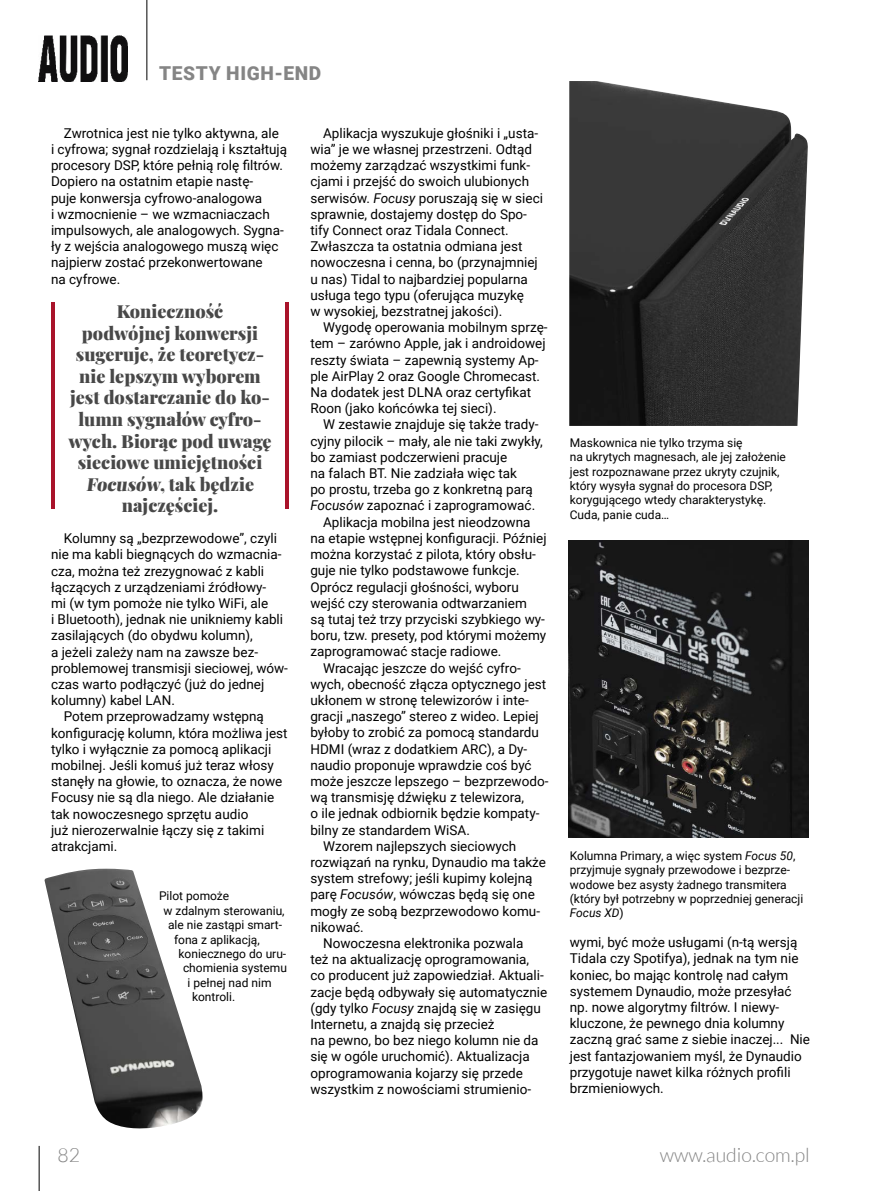
<style>
.page{position:relative;width:893px;height:1191px;background:#fff}
.page>*{position:absolute;margin:0;border:0;box-sizing:border-box;transform-origin:0 0}
.t1{font:300 19.5px "Lato";color:#858585}
.t2{font:900 19.2px "Roboto";letter-spacing:.035em;color:#858585}
.t3{font:900 18px/21.6px "Playfair Display";color:#484848;text-align:center}
.t4{font:13.5px/16.2px "Roboto";color:#000}
.t5{font:12px/14.4px "Roboto";color:#000}
.s1{font-style:italic}
</style>
<div class="page">
<hr style="left:39px;top:1145px;width:1px;height:46px;background:#000">
<hr style="left:147px;top:0;width:1px;height:80px;background:#000">
<img style="left:39px;top:35px;width:89px;height:46px">
<hr style="left:51px;top:302px;width:4px;height:206px;background:#a9132a">
<hr style="left:285px;top:302px;width:4px;height:206px;background:#a9132a">
<img style="left:569px;top:540px;width:239px;height:297px">
<img style="left:569px;top:81px;width:239px;height:345px">
<img style="left:44px;top:868px;width:158px;height:261px">
<h2 class="t2" style="left:159px;top:60px;width:164px">TESTY HIGH-END</h2>
<p class="t4" style="left:51px;top:124px;width:238px;text-indent:13px">Zwrotnica jest nie tylko aktywna, ale<br>i cyfrowa; sygnał rozdzielają i kształtują procesory DSP, które pełnią rolę filtrów.<br>Dopiero na ostatnim etapie nastę-<br>puje konwersja cyfrowo-analogowa<br>i wzmocnienie – we wzmacniaczach impulsowych, ale analogowych. Sygna&shy;ły z wejścia analogowego muszą więc najpierw zostać przekonwertowane<br>na cyfrowe.</p>
<h3 class="t3" style="left:68px;top:299px;width:205px">Konieczność<br>podwójnej konwersji sugeruje, że teoretycz&shy;nie lepszym wyborem jest dostarczanie do ko&shy;lumn sygnałów cyfro&shy;wych. Biorąc pod uwagę sieciowe umiejętności<br>Focusów, tak będzie najczęściej.</h3>
<p class="t4" style="left:64px;top:529px;width:215px">Kolumny są „bezprzewodowe”, czyli</p>
<p class="t4" style="left:51px;top:546px;width:232px">nie ma kabli biegnących do wzmacnia-</p>
<p class="t4" style="left:51px;top:562px;width:215px">cza, można też zrezygnować z kabli</p>
<p class="t4" style="left:51px;top:578px;width:217px">łączących z urządzeniami źródłowy-</p>
<p class="t4" style="left:51px;top:594px;width:219px">mi (w tym pomoże nie tylko WiFi, ale</p>
<p class="t4" style="left:51px;top:610px;width:234px">i Bluetooth), jednak nie unikniemy kabli</p>
<p class="t4" style="left:51px;top:627px;width:203px">zasilających (do obydwu kolumn),</p>
<p class="t4" style="left:51px;top:643px;width:209px">a jeżeli zależy nam na zawsze bez-</p>
<p class="t4" style="left:51px;top:659px;width:239px">problemowej transmisji sieciowej, wów-</p>
<p class="t4" style="left:51px;top:675px;width:215px">czas warto podłączyć (już do jednej</p>
<p class="t4" style="left:51px;top:691px;width:125px">kolumny) kabel LAN.</p>
<p class="t4" style="left:64px;top:708px;width:202px">Potem przeprowadzamy wstępną</p>
<p class="t4" style="left:51px;top:724px;width:238px">konfigurację kolumn, która możliwa jest</p>
<p class="t4" style="left:51px;top:740px;width:222px">tylko i wyłącznie za pomocą aplikacji</p>
<p class="t4" style="left:51px;top:756px;width:224px">mobilnej. Jeśli komuś już teraz włosy</p>
<p class="t4" style="left:51px;top:772px;width:233px">stanęły na głowie, to oznacza, że nowe</p>
<p class="t4" style="left:51px;top:789px;width:225px">Focusy nie są dla niego. Ale działanie</p>
<p class="t4" style="left:51px;top:805px;width:199px">tak nowoczesnego sprzętu audio</p>
<p class="t4" style="left:51px;top:821px;width:215px">już nierozerwalnie łączy się z takimi</p>
<p class="t4" style="left:51px;top:837px;width:68px">atrakcjami.</p>
<p class="t5" style="left:159px;top:888px;width:72px">Pilot pomoże</p>
<p class="t5" style="left:164px;top:902px;width:123px">w zdalnym sterowaniu,</p>
<p class="t5" style="left:168px;top:917px;width:116px">ale nie zastąpi smart-</p>
<p class="t5" style="left:174px;top:931px;width:87px">fona z aplikacją,</p>
<p class="t5" style="left:178px;top:946px;width:109px">koniecznego do uru-</p>
<p class="t5" style="left:183px;top:960px;width:106px">chomienia systemu</p>
<p class="t5" style="left:188px;top:974px;width:85px">i pełnej nad nim</p>
<p class="t5" style="left:192px;top:989px;width:45px">kontroli.</p>
<p class="t4" style="left:310px;top:124px;width:234px;text-indent:13px">Aplikacja wyszukuje głośniki i „usta&shy;wia” je we własnej przestrzeni. Odtąd możemy zarządzać wszystkimi funk&shy;cjami i przejść do swoich ulubionych serwisów. <span class="s1">Focusy</span> poruszają się w sieci sprawnie, dostajemy dostęp do Spo&shy;tify Connect oraz Tidala Connect.<br>Zwłaszcza ta ostatnia odmiana jest nowoczesna i cenna, bo (przynajmniej u nas) Tidal to najbardziej popularna usługa tego typu (oferująca muzykę<br>w wysokiej, bezstratnej jakości).</p>
<p class="t4" style="left:310px;top:319px;width:239px;text-indent:13px">Wygodę operowania mobilnym sprzę&shy;tem – zarówno Apple, jak i androidowej reszty świata – zapewnią systemy Ap&shy;ple AirPlay 2 oraz Google Chromecast.<br>Na dodatek jest DLNA oraz certyfikat Roon (jako końcówka tej sieci).</p>
<p class="t4" style="left:323px;top:416px;width:217px">W zestawie znajduje się także trady-</p>
<p class="t4" style="left:310px;top:432px;width:234px">cyjny pilocik – mały, ale nie taki zwykły,</p>
<p class="t4" style="left:310px;top:448px;width:198px">bo zamiast podczerwieni pracuje</p>
<p class="t4" style="left:310px;top:464px;width:208px">na falach BT. Nie zadziała więc tak</p>
<p class="t4" style="left:310px;top:481px;width:224px">po prostu, trzeba go z konkretną parą</p>
<p class="t4" style="left:310px;top:497px;width:226px"><span class="s1">Focusów</span> zapoznać i zaprogramować.</p>
<p class="t4" style="left:323px;top:513px;width:209px">Aplikacja mobilna jest nieodzowna</p>
<p class="t4" style="left:310px;top:529px;width:238px">na etapie wstępnej konfiguracji. Później</p>
<p class="t4" style="left:310px;top:545px;width:227px">można korzystać z pilota, który obsłu-</p>
<p class="t4" style="left:310px;top:562px;width:211px">guje nie tylko podstawowe funkcje.</p>
<p class="t4" style="left:310px;top:578px;width:210px">Oprócz regulacji głośności, wyboru</p>
<p class="t4" style="left:310px;top:594px;width:218px">wejść czy sterowania odtwarzaniem</p>
<p class="t4" style="left:310px;top:610px;width:236px">są tutaj też trzy przyciski szybkiego wy-</p>
<p class="t4" style="left:310px;top:626px;width:237px">boru, tzw. presety, pod którymi możemy</p>
<p class="t4" style="left:310px;top:643px;width:192px">zaprogramować stacje radiowe.</p>
<p class="t4" style="left:323px;top:659px;width:199px">Wracając jeszcze do wejść cyfro-</p>
<p class="t4" style="left:310px;top:675px;width:237px">wych, obecność złącza optycznego jest</p>
<p class="t4" style="left:310px;top:691px;width:220px">ukłonem w stronę telewizorów i inte-</p>
<p class="t4" style="left:310px;top:707px;width:230px">gracji „naszego” stereo z wideo. Lepiej</p>
<p class="t4" style="left:310px;top:724px;width:230px">byłoby to zrobić za pomocą standardu</p>
<p class="t4" style="left:310px;top:740px;width:218px">HDMI (wraz z dodatkiem ARC), a Dy-</p>
<p class="t4" style="left:310px;top:756px;width:223px">naudio proponuje wprawdzie coś być</p>
<p class="t4" style="left:310px;top:772px;width:240px">może jeszcze lepszego – bezprzewodo-</p>
<p class="t4" style="left:310px;top:788px;width:215px">wą transmisję dźwięku z telewizora,</p>
<p class="t4" style="left:310px;top:805px;width:231px">o ile jednak odbiornik będzie kompaty-</p>
<p class="t4" style="left:310px;top:821px;width:161px">bilny ze standardem WiSA.</p>
<p class="t4" style="left:323px;top:837px;width:195px">Wzorem najlepszych sieciowych</p>
<p class="t4" style="left:310px;top:853px;width:237px">rozwiązań na rynku, Dynaudio ma także</p>
<p class="t4" style="left:310px;top:869px;width:224px">system strefowy; jeśli kupimy kolejną</p>
<p class="t4" style="left:310px;top:886px;width:226px">parę <span class="s1">Focusów</span>, wówczas będą się one</p>
<p class="t4" style="left:310px;top:902px;width:231px">mogły ze sobą bezprzewodowo komu-</p>
<p class="t4" style="left:310px;top:918px;width:55px">nikować.</p>
<p class="t4" style="left:323px;top:934px;width:202px">Nowoczesna elektronika pozwala</p>
<p class="t4" style="left:310px;top:950px;width:220px">też na aktualizację oprogramowania,</p>
<p class="t4" style="left:310px;top:967px;width:235px">co producent już zapowiedział. Aktuali-</p>
<p class="t4" style="left:310px;top:983px;width:238px">zacje będą odbywały się automatycznie</p>
<p class="t4" style="left:310px;top:999px;width:232px">(gdy tylko <span class="s1">Focusy</span> znajdą się w zasięgu</p>
<p class="t4" style="left:310px;top:1015px;width:186px">Internetu, a znajdą się przecież</p>
<p class="t4" style="left:310px;top:1031px;width:230px">na pewno, bo bez niego kolumn nie da</p>
<p class="t4" style="left:310px;top:1048px;width:221px">się w ogóle uruchomić). Aktualizacja</p>
<p class="t4" style="left:310px;top:1064px;width:214px">oprogramowania kojarzy się przede</p>
<p class="t4" style="left:310px;top:1080px;width:222px">wszystkim z nowościami strumienio-</p>
<p class="t5" style="left:570px;top:435px;width:218px">Maskownica nie tylko trzyma się<br>na ukrytych magnesach, ale jej założenie jest rozpoznawane przez ukryty czujnik, który wysyła sygnał do procesora DSP, korygującego wtedy charakterystykę.<br>Cuda, panie cuda…</p>
<p class="t5" style="left:570px;top:848px;width:235px">Kolumna Primary, a więc system <span class="s1">Focus 50</span>, przyjmuje sygnały przewodowe i bezprze&shy;wodowe bez asysty żadnego transmitera (który był potrzebny w poprzedniej generacji <span class="s1">Focus XD</span>)</p>
<p class="t4" style="left:570px;top:933px;width:242px">wymi, być może usługami (n-tą wersją Tidala czy Spotifya), jednak na tym nie koniec, bo mając kontrolę nad całym systemem Dynaudio, może przesyłać np. nowe algorytmy filtrów. I niewy&shy;kluczone, że pewnego dnia kolumny zaczną grać same z siebie inaczej... Nie jest fantazjowaniem myśl, że Dynaudio przygotuje nawet kilka różnych profili brzmieniowych.</p>
<h1 class="t1" style="left:57px;top:1144px;width:24px">82</h1>
<h1 class="t1" style="left:660px;top:1144px;width:151px">www.audio.com.pl</h1>
</div>
